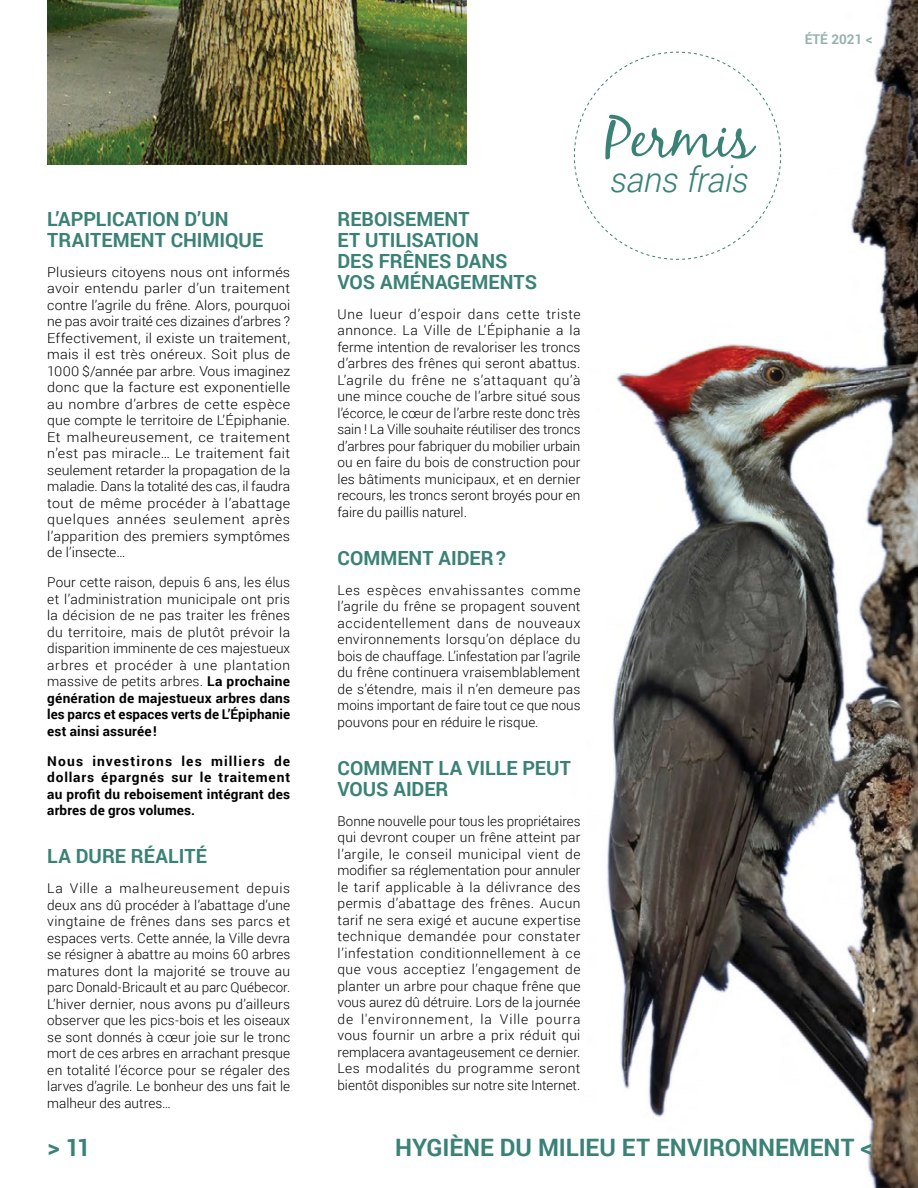
<style>
.page{position:relative;width:918px;height:1188px;background:#fff}
.page>*{position:absolute;margin:0;border:0;box-sizing:border-box;transform-origin:0 0}
.t1{font:56.7px "Black Jack";color:#3a8276}
.t2{font:italic 300 35.1px "Roboto";letter-spacing:-.015em;color:#3a8276}
.t3{font:700 24px "Roboto";color:#3a8276}
.t4{font:700 19.5px/21px "Roboto";color:#3a8276}
.t5{font:300 13.5px/16.5px "Roboto";letter-spacing:.005em;color:#000;text-align:justify}
.t6{font:300 13.5px/16.5px "Roboto";letter-spacing:.005em;color:#000;text-align:justify;scale:1.06 1}
.t7{font:700 13.5px/16.5px "Roboto";letter-spacing:.015em;color:#000;text-align:justify}
.t8{font:700 13.5px "Roboto";color:#97b2ad}
.s1{font-weight:700}
</style>
<div class="page">
<img style="left:573px;top:0;width:345px;height:1188px">
<svg style="left:574px;top:51px;width:207px;height:209px"></svg>
<img style="left:47px;top:0;width:420px;height:164px">
<h3 class="t4" style="left:47px;top:207px;width:217px">L’APPLICATION D’UN<br>TRAITEMENT CHIMIQUE</h3>
<p class="t6" style="left:47px;top:263px;width:231px">Plusieurs citoyens nous ont informés avoir entendu parler d’un traitement contre l’agrile du frêne. Alors, pourquoi ne pas avoir traité ces dizaines d’arbres ?<br>Effectivement, il existe un traitement, mais il est très onéreux. Soit plus de 1000 $/année par arbre. Vous imaginez donc que la facture est exponentielle au nombre d’arbres de cette espèce que compte le territoire de L’Épiphanie.<br>Et malheureusement, ce traitement n’est pas miracle… Le traitement fait seulement retarder la propagation de la maladie. Dans la totalité des cas, il faudra tout de même procéder à l’abattage quelques années seulement après l’apparition des premiers symptômes de l’insecte…</p>
<p class="t5" style="left:47px;top:574px;width:245px">Pour cette raison, depuis 6 ans, les élus et l’administration municipale ont pris la décision de ne pas traiter les frênes du territoire, mais de plutôt prévoir la disparition imminente de ces majestueux arbres et procéder à une plantation massive de petits arbres. <span class="s1">La prochaine génération de majestueux arbres dans les parcs et espaces verts de L’Épiphanie est ainsi assurée!</span></p>
<p class="t7" style="left:47px;top:752px;width:245px">Nous investirons les milliers de dollars épargnés sur le traitement au profit du reboisement intégrant des arbres de gros volumes.</p>
<h3 class="t4" style="left:47px;top:845px;width:161px">LA DURE RÉALITÉ</h3>
<p class="t5" style="left:47px;top:880px;width:245px">La Ville a malheureusement depuis deux ans dû procéder à l’abattage d’une vingtaine de frênes dans ses parcs et espaces verts. Cette année, la Ville devra se résigner à abattre au moins 60 arbres matures dont la majorité se trouve au parc Donald-Bricault et au parc Québecor.<br>L’hiver dernier, nous avons pu d’ailleurs observer que les pics-bois et les oiseaux se sont donnés à cœur joie sur le tronc mort de ces arbres en arrachant presque en totalité l’écorce pour se régaler des larves d’agrile. Le bonheur des uns fait le malheur des autres…</p>
<h3 class="t4" style="left:338px;top:207px;width:201px">REBOISEMENT<br>ET UTILISATION<br>DES FRÊNES DANS<br>VOS AMÉNAGEMENTS</h3>
<p class="t5" style="left:338px;top:305px;width:245px">Une lueur d’espoir dans cette triste annonce. La Ville de L’Épiphanie a la ferme intention de revaloriser les troncs d’arbres des frênes qui seront abattus.<br>L’agrile du frêne ne s’attaquant qu’à une mince couche de l’arbre situé sous l’écorce, le cœur de l’arbre reste donc très sain ! La Ville souhaite réutiliser des troncs d’arbres pour fabriquer du mobilier urbain ou en faire du bois de construction pour les bâtiments municipaux, et en dernier recours, les troncs seront broyés pour en faire du paillis naturel.</p>
<h3 class="t4" style="left:338px;top:546px;width:170px">COMMENT AIDER?</h3>
<p class="t5" style="left:338px;top:581px;width:245px">Les espèces envahissantes comme l’agrile du frêne se propagent souvent accidentellement dans de nouveaux environnements lorsqu’on déplace du bois de chauffage. L’infestation par l’agrile du frêne continuera vraisemblablement de s’étendre, mais il n’en demeure pas moins important de faire tout ce que nous pouvons pour en réduire le risque.</p>
<h3 class="t4" style="left:338px;top:756px;width:235px">COMMENT LA VILLE PEUT<br>VOUS AIDER</h3>
<p class="t5" style="left:338px;top:812px;width:245px">Bonne nouvelle pour tous les propriétaires qui devront couper un frêne atteint par l’argile, le conseil municipal vient de modifier sa réglementation pour annuler le tarif applicable à la délivrance des permis d’abattage des frênes. Aucun tarif ne sera exigé et aucune expertise technique demandée pour constater l’infestation conditionnellement à ce que vous acceptiez l’engagement de planter un arbre pour chaque frêne que vous aurez dû détruire. Lors de la journée de l'environnement, la Ville pourra vous fournir un arbre a prix réduit qui remplacera avantageusement ce dernier.<br>Les modalités du programme seront bientôt disponibles sur notre site Internet.</p>
<h1 class="t1" style="left:605px;top:103px;width:150px">Permis</h1>
<h2 class="t2" style="left:610px;top:155px;width:140px">sans frais</h2>
<p class="t8" style="left:805px;top:30px;width:69px">ÉTÉ 2021 &lt;</p>
<h3 class="t3" style="left:48px;top:1130px;width:45px">&gt; 11</h3>
<h3 class="t3" style="left:395px;top:1130px;width:479px">HYGIÈNE DU MILIEU ET ENVIRONNEMENT &lt;</h3>
</div>
